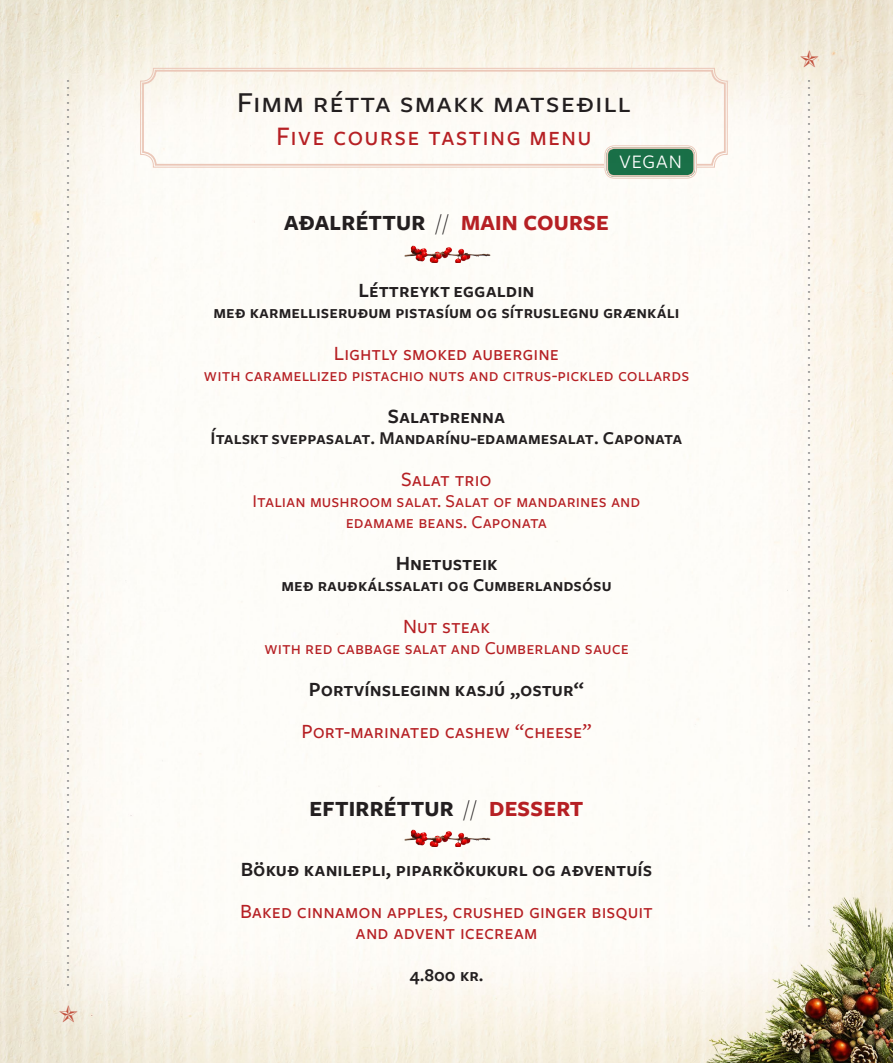
<style>
.page{position:relative;width:893px;height:1063px;background:#fff}
.page>*{position:absolute;margin:0;border:0;box-sizing:border-box;transform-origin:0 0}
.t1{font:500 30px "Freight Sans Pro";letter-spacing:.02em;color:#231f20;scale:1.1 1}
.t2{font:500 27.75px "Freight Sans Pro";letter-spacing:.04em;color:#b62024}
.t3{font:700 22.5px "Freight Sans Pro";letter-spacing:.01em;color:#231f20}
.ENSK-MEGIN_copy{font:500 21px/21px "Freight Sans Pro";color:#b62024;text-align:center}
.ÍSL-MEGIN_copy{font:600 21px "Freight Sans Pro";color:#231f20}
.t4{font:19.8px "Freight Sans Pro";letter-spacing:.04em;color:#fff}
.ENSK-MEGIN{font:500 18.75px/21px "Freight Sans Pro";color:#b62024;text-align:center}
.ÍSL-MEGIN-1111{font:600 18.75px "Freight Sans Pro";color:#231f20}
.s1{font-weight:300}
.s2{color:#b62024}
</style>
<div class="page">
<img style="left:0;top:0;width:893px;height:1063px">
<svg style="left:140px;top:68px;width:588px;height:100px"></svg>
<div style="left:142px;top:70px;width:584px;height:96px;border:2px solid #ebc7b8;border-radius:13px"></div>
<img style="left:399px;top:242px;width:94px;height:21px">
<img style="left:399px;top:826px;width:94px;height:21px">
<div style="left:606px;top:147px;width:89px;height:30px;background:#196f47;border-radius:8px"></div>
<div style="left:605px;top:145px;width:92px;height:33px;border:1px solid #ebc7b8;border-radius:9px"></div>
<div style="left:606px;top:147px;width:89px;height:30px;border:2px solid #ebc7b8;border-radius:7px"></div>
<svg style="left:59px;top:1005px;width:18px;height:18px"></svg>
<svg style="left:67px;top:80px;width:2px;height:906px"></svg>
<svg style="left:800px;top:50px;width:19px;height:17px"></svg>
<hr style="left:808px;top:80px;width:2px;height:847px;background:#fdf8f2">
<p class="t1" style="left:237px;top:82px;width:360px">Fimm rétta smakk matseðill</p>
<p class="t2" style="left:276px;top:117px;width:317px">Five course tasting menu</p>
<p class="t4" style="left:620px;top:148px;width:64px">VEGAN</p>
<p class="t3" style="left:284px;top:207px;width:326px">AÐALRÉTTUR <span class="s1">//</span> <span class="s2">MAIN COURSE</span></p>
<p class="ÍSL-MEGIN_copy" style="left:359px;top:276px;width:177px">Léttreykt eggaldin</p>
<p class="ÍSL-MEGIN-1111" style="left:213px;top:299px;width:468px">með karmelliseruðum pistasíum og sítruslegnu grænkáli</p>
<p class="ENSK-MEGIN_copy" style="left:334px;top:342px;width:227px">Lightly smoked aubergine</p>
<p class="ENSK-MEGIN" style="left:204px;top:364px;width:487px">with caramellized pistachio nuts and citrus-pickled collards</p>
<p class="ÍSL-MEGIN_copy" style="left:388px;top:402px;width:119px">Salatþrenna</p>
<p class="ÍSL-MEGIN-1111" style="left:211px;top:425px;width:473px">Ítalskt sveppasalat. Mandarínu-edamamesalat. Caponata</p>
<p class="ENSK-MEGIN_copy" style="left:401px;top:468px;width:92px">Salat trio</p>
<p class="ENSK-MEGIN" style="left:253px;top:490px;width:389px">Italian mushroom salat. Salat of mandarines and edamame beans. Caponata</p>
<p class="ÍSL-MEGIN_copy" style="left:396px;top:549px;width:104px">Hnetusteik</p>
<p class="ÍSL-MEGIN-1111" style="left:281px;top:572px;width:332px">með rauðkálssalati og Cumberlandsósu</p>
<p class="ENSK-MEGIN_copy" style="left:403px;top:615px;width:88px">Nut steak</p>
<p class="ENSK-MEGIN" style="left:264px;top:637px;width:366px">with red cabbage salat and Cumberland sauce</p>
<p class="ÍSL-MEGIN_copy" style="left:309px;top:675px;width:277px">Portvínsleginn kasjú „ostur“</p>
<p class="ENSK-MEGIN_copy" style="left:301px;top:720px;width:292px">Port-marinated cashew “cheese”</p>
<p class="t3" style="left:309px;top:793px;width:276px">EFTIRRÉTTUR <span class="s1">//</span> <span class="s2">DESSERT</span></p>
<p class="ÍSL-MEGIN_copy" style="left:241px;top:855px;width:413px">Bökuð kanilepli, piparkökukurl og aðventuís</p>
<p class="ENSK-MEGIN_copy" style="left:240px;top:900px;width:414px">Baked cinnamon apples, crushed ginger bisquit and advent icecream</p>
<p class="ÍSL-MEGIN-1111" style="left:409px;top:962px;width:76px">4.800 kr.</p>
</div>
